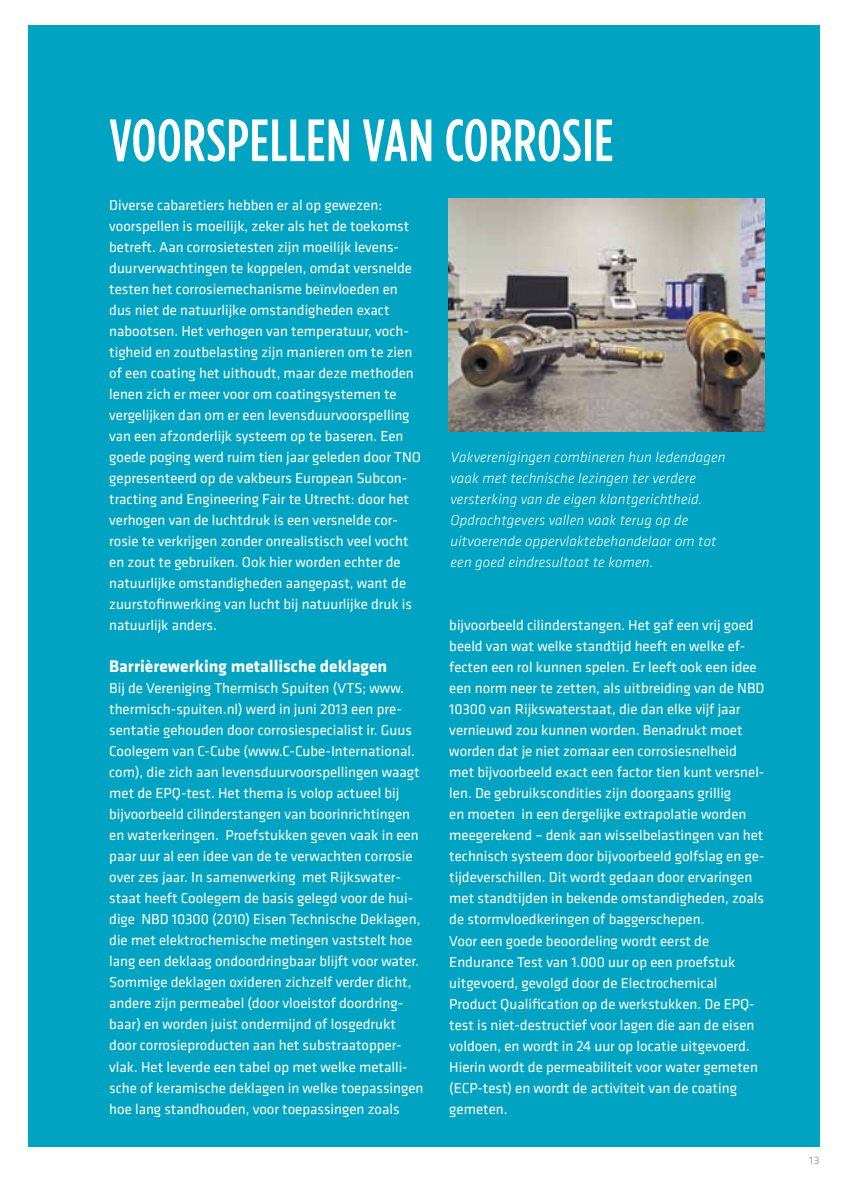
<style>
.page{position:relative;width:844px;height:1196px;background:#fff}
.page>*{position:absolute;margin:0;border:0;box-sizing:border-box;transform-origin:0 0}
.t1{font:500 59.5px "Gotham Condensed";letter-spacing:.01em;color:#fff}
.t2{font:700 17.5px "Klavika";color:#fff}
.t3{font:14.88px/21px "Klavika";color:#fff}
.t4{font:italic 300 14.88px/21px "Klavika";letter-spacing:.01em;color:#fff}
.t5{font:14px "Klavika Light Caps SC";color:#939598}
</style>
<div class="page">
<div style="left:28px;top:25px;width:791px;height:1121px;background:#00a3c2"></div>
<img style="left:448px;top:198px;width:316px;height:233px">
<h1 class="t1" style="left:109px;top:107px;width:505px">VOORSPELLEN VAN CORROSIE</h1>
<p class="t3" style="left:109px;top:195px;width:313px">Diverse cabaretiers hebben er al op gewezen: voorspellen is moeilijk, zeker als het de toekomst betreft. Aan corrosietesten zijn moeilijk levens&shy;duurverwachtingen te koppelen, omdat versnelde testen het corrosiemechanisme beïnvloeden en dus niet de natuurlijke omstandigheden exact nabootsen. Het verhogen van temperatuur, voch&shy;tigheid en zoutbelasting zijn manieren om te zien of een coating het uithoudt, maar deze methoden lenen zich er meer voor om coatingsystemen te vergelijken dan om er een levensduurvoorspelling van een afzonderlijk systeem op te baseren. Een goede poging werd ruim tien jaar geleden door TNO gepresenteerd op de vakbeurs European Subcon&shy;tracting and Engineering Fair te Utrecht: door het verhogen van de luchtdruk is een versnelde cor&shy;rosie te verkrijgen zonder onrealistisch veel vocht en zout te gebruiken. Ook hier worden echter de natuurlijke omstandigheden aangepast, want de zuurstofinwerking van lucht bij natuurlijke druk is natuurlijk anders.</p>
<p class="t2" style="left:109px;top:657px;width:279px">Barrièrewerking metallische deklagen</p>
<p class="t3" style="left:109px;top:678px;width:316px">Bij de Vereniging Thermisch Spuiten (VTS; www. thermisch-spuiten.nl) werd in juni 2013 een pre&shy;sentatie gehouden door corrosiespecialist ir. Guus Coolegem van C-Cube (www.C-Cube-International. com), die zich aan levensduurvoorspellingen waagt met de EPQ-test. Het thema is volop actueel bij bijvoorbeeld cilinderstangen van boorinrichtingen en waterkeringen. Proefstukken geven vaak in een paar uur al een idee van de te verwachten corrosie over zes jaar. In samenwerking met Rijkswater&shy;staat heeft Coolegem de basis gelegd voor de hui&shy;dige NBD 10300 (2010) Eisen Technische Deklagen, die met elektrochemische metingen vaststelt hoe lang een deklaag ondoordringbaar blijft voor water.<br>Sommige deklagen oxideren zichzelf verder dicht, andere zijn permeabel (door vloeistof doordring&shy;baar) en worden juist ondermijnd of losgedrukt door corrosieproducten aan het substraatopper&shy;vlak. Het leverde een tabel op met welke metalli&shy;sche of keramische deklagen in welke toepassingen hoe lang standhouden, voor toepassingen zoals</p>
<p class="t4" style="left:450px;top:447px;width:276px">Vakverenigingen combineren hun ledendagen vaak met technische lezingen ter verdere versterking van de eigen klantgerichtheid.<br>Opdrachtgevers vallen vaak terug op de uitvoerende oppervlaktebehandelaar om tot een goed eindresultaat te komen.</p>
<p class="t3" style="left:449px;top:615px;width:316px">bijvoorbeeld cilinderstangen. Het gaf een vrij goed beeld van wat welke standtijd heeft en welke ef&shy;fecten een rol kunnen spelen. Er leeft ook een idee een norm neer te zetten, als uitbreiding van de NBD 10300 van Rijkswaterstaat, die dan elke vijf jaar vernieuwd zou kunnen worden. Benadrukt moet worden dat je niet zomaar een corrosiesnelheid met bijvoorbeeld exact een factor tien kunt versnel&shy;len. De gebruikscondities zijn doorgaans grillig<br>en moeten in een dergelijke extrapolatie worden meegerekend – denk aan wisselbelastingen van het technisch systeem door bijvoorbeeld golfslag en ge&shy;tijdeverschillen. Dit wordt gedaan door ervaringen met standtijden in bekende omstandigheden, zoals de stormvloedkeringen of baggerschepen.<br>Voor een goede beoordeling wordt eerst de Endurance Test van 1.000 uur op een proefstuk uitgevoerd, gevolgd door de Electrochemical Product Qualification op de werkstukken. De EPQ&shy;test is niet-destructief voor lagen die aan de eisen voldoen, en wordt in 24 uur op locatie uitgevoerd.<br>Hierin wordt de permeabiliteit voor water gemeten (ECP-test) en wordt de activiteit van de coating gemeten.</p>
<p class="t5" style="left:808px;top:1151px;width:12px">13</p>
</div>
